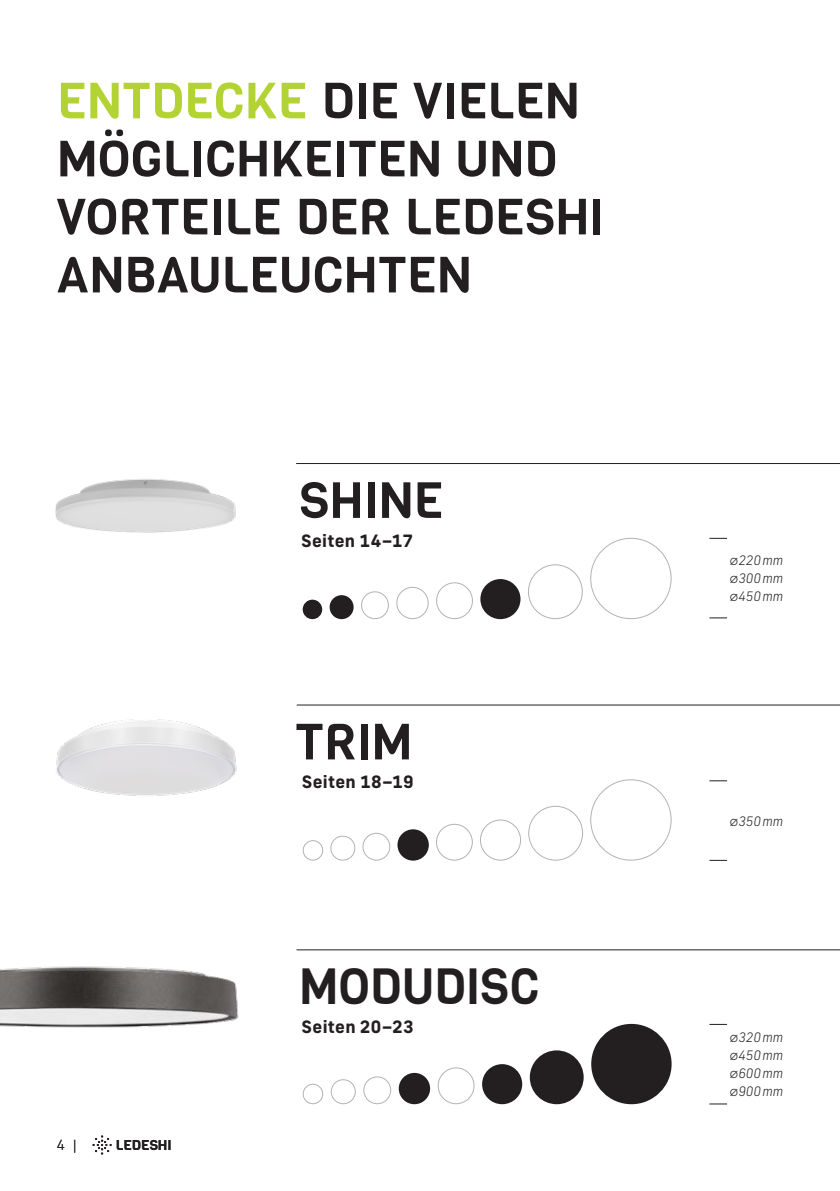
<style>
.page{position:relative;width:840px;height:1191px;background:#fff}
.page>*{position:absolute;margin:0;border:0;box-sizing:border-box;transform-origin:0 0}
.t1{font:50px/58px "Viga";color:#231f20}
.t2{font:50px "Viga";color:#231f20;scale:.96 1}
.t3{font:700 17px "New Frank";letter-spacing:.015em;color:#231f20}
.t4{font:14px "Viga";color:#231f20}
.t5{font:300 14px "New Frank";color:#231f20}
.t6{font:italic 300 13px/18px "New Frank";letter-spacing:-.01em;color:#231f20;text-align:justify}
.s1{color:#b3d234}
</style>
<div class="page">
<svg style="left:92px;top:1135px;width:20px;height:19px"></svg>
<img style="left:0;top:966px;width:239px;height:62px">
<hr style="left:296px;top:949px;width:543px;height:1px;background:#231f20">
<div style="left:302px;top:1083px;width:21px;height:21px;border:1px solid #b2b3b7;border-radius:50%"></div>
<div style="left:330px;top:1079px;width:25px;height:25px;border:1px solid #b2b3b7;border-radius:50%"></div>
<div style="left:363px;top:1076px;width:28px;height:28px;border:1px solid #b2b3b7;border-radius:50%"></div>
<div style="left:398px;top:1073px;width:32px;height:31px;background:#231f20;border-radius:50%"></div>
<div style="left:437px;top:1067px;width:37px;height:37px;border:1px solid #b2b3b7;border-radius:50%"></div>
<div style="left:529px;top:1050px;width:54px;height:54px;background:#231f20;border-radius:50%"></div>
<div style="left:591px;top:1024px;width:80px;height:80px;background:#231f20;border-radius:50%"></div>
<div style="left:482px;top:1064px;width:40px;height:40px;background:#231f20;border-radius:50%"></div>
<svg style="left:709px;top:1024px;width:17px;height:1px"></svg>
<svg style="left:709px;top:1103px;width:17px;height:1px"></svg>
<img style="left:56px;top:720px;width:181px;height:76px">
<hr style="left:296px;top:704px;width:543px;height:1px;background:#231f20">
<div style="left:302px;top:840px;width:21px;height:20px;border:1px solid #b2b3b7;border-radius:50%"></div>
<div style="left:330px;top:835px;width:25px;height:25px;border:1px solid #b2b3b7;border-radius:50%"></div>
<div style="left:362px;top:832px;width:28px;height:28px;border:1px solid #b2b3b7;border-radius:50%"></div>
<div style="left:397px;top:829px;width:31px;height:31px;background:#231f20;border-radius:50%"></div>
<div style="left:435px;top:823px;width:37px;height:37px;border:1px solid #b2b3b7;border-radius:50%"></div>
<div style="left:528px;top:806px;width:54px;height:54px;border:1px solid #b2b3b7;border-radius:50%"></div>
<div style="left:590px;top:779px;width:81px;height:81px;border:1px solid #b2b3b7;border-radius:50%"></div>
<div style="left:479px;top:819px;width:42px;height:41px;border:1px solid #b2b3b7;border-radius:50%"></div>
<svg style="left:709px;top:780px;width:17px;height:1px"></svg>
<svg style="left:709px;top:860px;width:17px;height:1px"></svg>
<img style="left:55px;top:479px;width:181px;height:54px">
<hr style="left:296px;top:463px;width:543px;height:1px;background:#231f20">
<div style="left:302px;top:599px;width:20px;height:20px;background:#231f20;border-radius:50%"></div>
<div style="left:329px;top:595px;width:24px;height:24px;background:#231f20;border-radius:50%"></div>
<div style="left:361px;top:591px;width:27px;height:28px;border:1px solid #b2b3b7;border-radius:50%"></div>
<div style="left:396px;top:587px;width:32px;height:32px;border:1px solid #b2b3b7;border-radius:50%"></div>
<div style="left:436px;top:582px;width:36px;height:37px;border:1px solid #b2b3b7;border-radius:50%"></div>
<div style="left:527px;top:564px;width:55px;height:55px;border:1px solid #b2b3b7;border-radius:50%"></div>
<div style="left:590px;top:538px;width:81px;height:81px;border:1px solid #b2b3b7;border-radius:50%"></div>
<div style="left:480px;top:579px;width:40px;height:40px;background:#231f20;border-radius:50%"></div>
<svg style="left:709px;top:538px;width:17px;height:1px"></svg>
<svg style="left:709px;top:617px;width:17px;height:1px"></svg>
<p class="t1" style="left:57px;top:72px;width:549px"><span class="s1">ENTDECKE</span> DIE VIELEN<br>MÖGLICHKEITEN UND<br>VORTEILE DER LEDESHI<br>ANBAULEUCHTEN</p>
<p class="t1" style="left:299px;top:472px;width:146px">SHINE</p>
<p class="t3" style="left:301px;top:529px;width:113px">Seiten 14–17</p>
<p class="t1" style="left:295px;top:713px;width:118px">TRIM</p>
<p class="t3" style="left:302px;top:771px;width:113px">Seiten 18–19</p>
<p class="t5" style="left:57px;top:1136px;width:21px">4 |</p>
<p class="t4" style="left:116px;top:1136px;width:57px">LEDESHI</p>
<p class="t2" style="left:299px;top:953px;width:251px">MODUDISC</p>
<p class="t3" style="left:301px;top:1015px;width:113px">Seiten 20–23</p>
<p class="t6" style="left:729px;top:551px;width:55px">∅220mm ∅300mm ∅450mm</p>
<p class="t6" style="left:729px;top:811px;width:55px">∅350mm</p>
<p class="t6" style="left:729px;top:1028px;width:55px">∅320mm ∅450mm ∅600mm ∅900mm</p>
</div>
